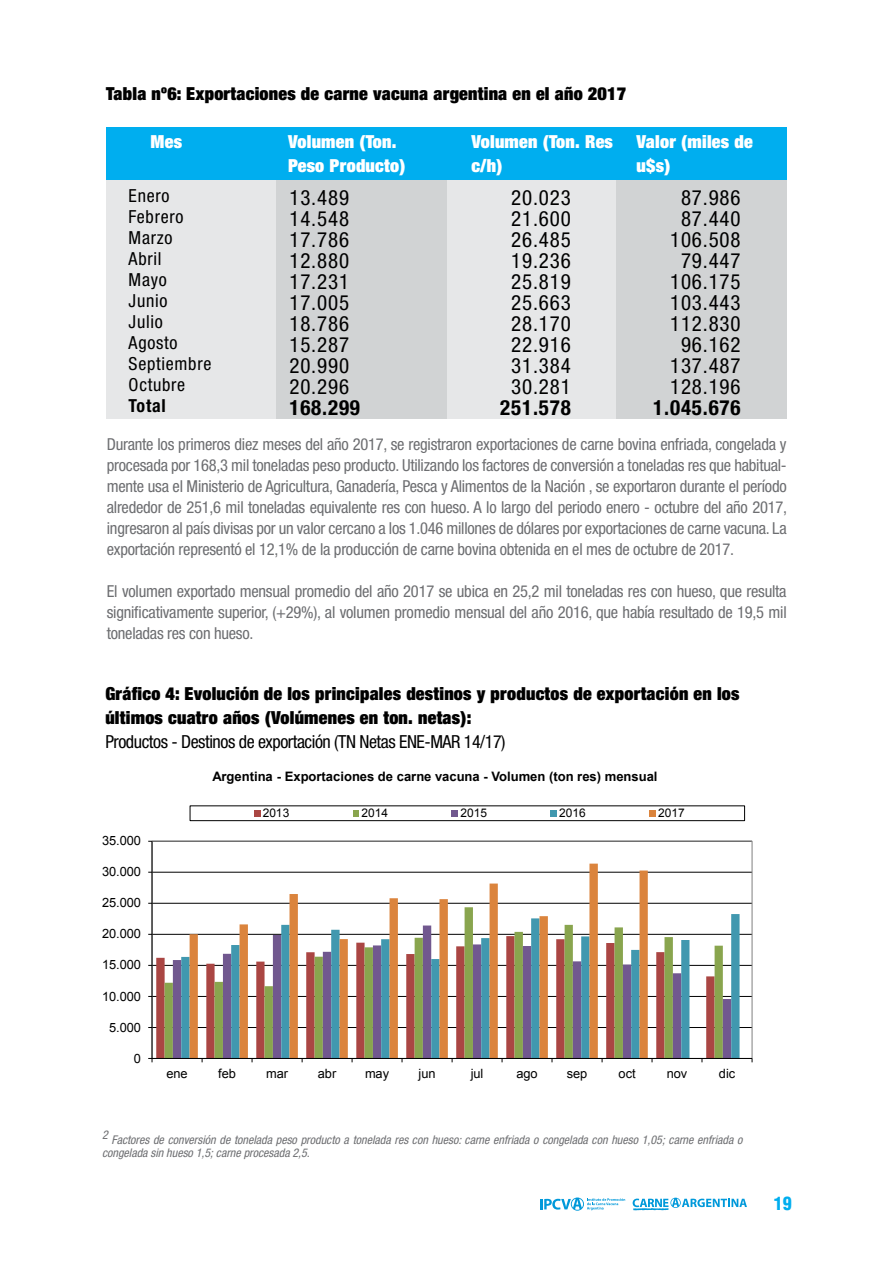
<style>
.page{position:relative;width:893px;height:1263px;background:#fff}
.page>*{position:absolute;margin:0;border:0;box-sizing:border-box;transform-origin:0 0}
.t1{font:condensed 21px/21px "Helvetica Neue";letter-spacing:.04em;color:#000;text-align:justify}
.t2{font:700 condensed 21px "Helvetica Neue";letter-spacing:.04em;color:#000}
.t3{font:900 expanded 18px/24px "Helvetica Neue";letter-spacing:.015em;color:#000}
.t4{font:900 expanded 18px/24px "Helvetica Neue";letter-spacing:.015em;color:#fff}
.t5{font:condensed 18px/21px "Helvetica Neue";letter-spacing:.04em;color:#000}
.t6{font:condensed 18px "Helvetica Neue";letter-spacing:-.025em;color:#000}
.t7{font:700 condensed 18px "Helvetica Neue";letter-spacing:.04em;color:#000}
.t8{font:900 condensed 18px "Helvetica";color:#00aeef}
.t9{font:condensed 16.5px/21px "Helvetica Neue";letter-spacing:-.015em;color:#6d6e71;text-align:justify}
.t10{font:700 13.05px "Arial";color:#000}
.t11{font:12.75px "Arial";color:#000}
.t12{font:italic condensed 12px/13.5px "Helvetica Neue";color:#6d6e71}
.t13{font:11.85px "Arial";letter-spacing:.005em;color:#000}
</style>
<div class="page">
<svg style="left:633px;top:1198px;width:114px;height:12px"></svg>
<svg style="left:540px;top:1197px;width:85px;height:14px"></svg>
<div style="left:106px;top:156px;width:170px;height:262px;background:#e6e7e8"></div>
<div style="left:446px;top:156px;width:170px;height:262px;background:#e6e7e8"></div>
<div style="left:276px;top:156px;width:171px;height:262px;background:#d1d3d4"></div>
<div style="left:616px;top:156px;width:171px;height:262px;background:#d1d3d4"></div>
<div style="left:106px;top:127px;width:681px;height:53px;background:#00aeef"></div>
<svg style="left:148px;top:805px;width:605px;height:258px"></svg>
<p class="t3" style="left:106px;top:81px;width:521px">Tabla nº6: Exportaciones de carne vacuna argentina en el año 2017</p>
<p class="t4" style="left:151px;top:129px;width:33px">Mes</p>
<p class="t4" style="left:288px;top:129px;width:119px">Volumen (Ton.<br>Peso Producto)</p>
<p class="t4" style="left:636px;top:129px;width:118px">Valor (miles de u$s)</p>
<p class="t4" style="left:471px;top:129px;width:143px">Volumen (Ton. Res c/h)</p>
<p class="t5" style="left:129px;top:185px;width:84px">Enero<br>Febrero<br>Marzo<br>Abril<br>Mayo<br>Junio<br>Julio<br>Agosto<br>Septiembre<br>Octubre</p>
<p class="t7" style="left:129px;top:395px;width:39px">Total</p>
<p class="t1" style="left:289px;top:186px;width:61px">13.489<br>14.548<br>17.786<br>12.880<br>17.231<br>17.005<br>18.786<br>15.287<br>20.990<br>20.296</p>
<p class="t2" style="left:289px;top:394px;width:72px">168.299</p>
<p class="t1" style="left:511px;top:186px;width:61px">20.023<br>21.600<br>26.485<br>19.236<br>25.819<br>25.663<br>28.170<br>22.916<br>31.384<br>30.281</p>
<p class="t2" style="left:500px;top:394px;width:72px">251.578</p>
<p class="t1" style="left:670px;top:186px;width:72px;text-align:center">87.986<br>87.440<br>106.508<br>79.447<br>106.175<br>103.443<br>112.830<br>96.162<br>137.487<br>128.196</p>
<p class="t2" style="left:653px;top:394px;width:89px">1.045.676</p>
<p class="t9" style="left:107px;top:433px;width:682px">Durante los primeros diez meses del año 2017, se registraron exportaciones de carne bovina enfriada, congelada y procesada por 168,3 mil toneladas peso producto. Utilizando los factores de conversión a toneladas res que habitual&shy;mente usa el Ministerio de Agricultura, Ganadería, Pesca y Alimentos de la Nación , se exportaron durante el período alrededor de 251,6 mil toneladas equivalente res con hueso. A lo largo del periodo enero - octubre del año 2017, ingresaron al país divisas por un valor cercano a los 1.046 millones de dólares por exportaciones de carne vacuna. La exportación representó el 12,1% de la producción de carne bovina obtenida en el mes de octubre de 2017.</p>
<p class="t9" style="left:107px;top:580px;width:681px">El volumen exportado mensual promedio del año 2017 se ubica en 25,2 mil toneladas res con hueso, que resulta significativamente superior, (+29%), al volumen promedio mensual del año 2016, que había resultado de 19,5 mil toneladas res con hueso.</p>
<p class="t3" style="left:105px;top:681px;width:636px">Gráfico 4: Evolución de los principales destinos y productos de exportación en los últimos cuatro años (Volúmenes en ton. netas):</p>
<p class="t6" style="left:105px;top:731px;width:402px">Productos - Destinos de exportación (TN Netas ENE-MAR 14/17)</p>
<p class="t11" style="left:102px;top:832px;width:41px">35.000</p>
<p class="t11" style="left:102px;top:863px;width:41px">30.000</p>
<p class="t11" style="left:102px;top:894px;width:41px">25.000</p>
<p class="t11" style="left:102px;top:925px;width:41px">20.000</p>
<p class="t11" style="left:102px;top:957px;width:41px">15.000</p>
<p class="t11" style="left:102px;top:988px;width:41px">10.000</p>
<p class="t11" style="left:109px;top:1019px;width:33px">5.000</p>
<p class="t11" style="left:134px;top:1050px;width:9px">0</p>
<p class="t10" style="left:212px;top:768px;width:447px">Argentina - Exportaciones de carne vacuna - Volumen (ton res) mensual</p>
<p class="t13" style="left:263px;top:805px;width:28px">2013</p>
<p class="t13" style="left:362px;top:805px;width:28px">2014</p>
<p class="t13" style="left:460px;top:805px;width:28px">2015</p>
<p class="t13" style="left:559px;top:805px;width:28px">2016</p>
<p class="t13" style="left:658px;top:805px;width:28px">2017</p>
<p class="t11" style="left:166px;top:1065px;width:23px">ene</p>
<p class="t11" style="left:218px;top:1065px;width:19px">feb</p>
<p class="t11" style="left:266px;top:1065px;width:23px">mar</p>
<p class="t11" style="left:318px;top:1065px;width:20px">abr</p>
<p class="t11" style="left:365px;top:1065px;width:26px">may</p>
<p class="t11" style="left:419px;top:1065px;width:19px">jun</p>
<p class="t11" style="left:471px;top:1065px;width:14px">jul</p>
<p class="t11" style="left:516px;top:1065px;width:23px">ago</p>
<p class="t11" style="left:567px;top:1065px;width:22px">sep</p>
<p class="t11" style="left:619px;top:1065px;width:19px">oct</p>
<p class="t11" style="left:667px;top:1065px;width:22px">nov</p>
<p class="t11" style="left:719px;top:1065px;width:18px">dic</p>
<p class="t12" style="left:102px;top:1132px;width:642px">2 Factores de conversión de tonelada peso producto a tonelada res con hueso: carne enfriada o congelada con hueso 1,05; carne enfriada o congelada sin hueso 1,5; carne procesada 2,5.</p>
<p class="t8" style="left:774px;top:1192px;width:19px">19</p>
</div>
